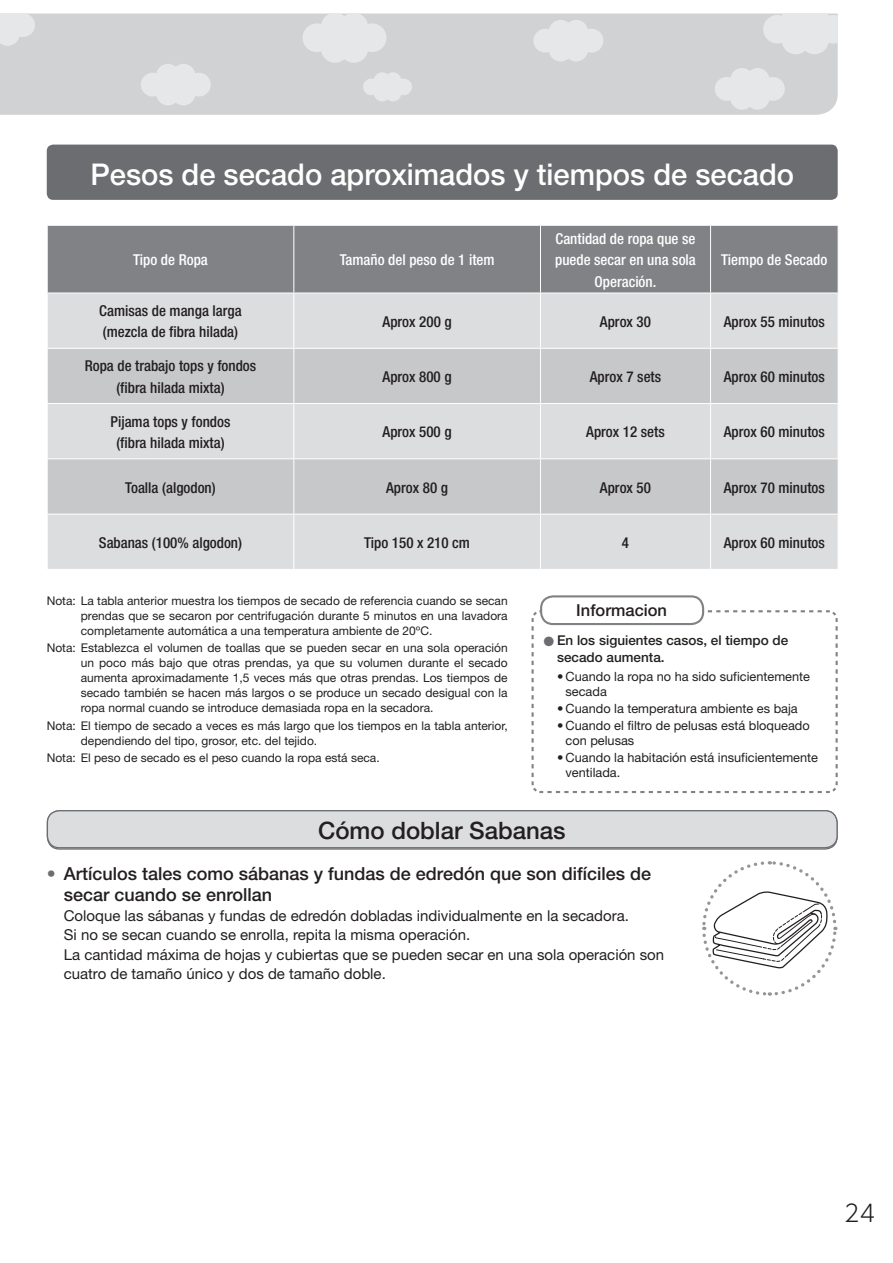
<style>
.page{position:relative;width:893px;height:1263px;background:#fff}
.page>*{position:absolute;margin:0;border:0;box-sizing:border-box;transform-origin:0 0}
.t1{font:500 30px "Helvetica Neue LT Std";color:#fff}
.t2{font:500 24px "Helvetica Neue LT Std";color:#231f20}
.t3{font:300 23.4px "UD Shin Go Pro";color:#231f20}
.t4{font:500 18px/21px "Helvetica Neue LT Std";color:#231f20}
.t5{font:500 16.5px "Helvetica Neue LT Std";color:#231f20}
.t6{font:500 condensed 15px/21.3px "Helvetica Neue LT Std";color:#231f20;text-align:center}
.t7{font:15px/19.5px "Helvetica Neue LT Std";color:#231f20}
.t8{font:500 condensed 15px/21.3px "Helvetica Neue LT Std";color:#fff;text-align:center}
.t9{font:500 13.5px/16.5px "Helvetica Neue LT Std";color:#231f20}
.t10{font:12.75px/15px "Helvetica Neue LT Std";color:#231f20}
.t11{font:12px/15px "Helvetica Neue LT Std";color:#231f20;text-align:justify}
.s1{font-size:27px;color:#6c6d70}
.s2{color:#6c6d70}
</style>
<div class="page">
<div style="left:0;top:14px;width:838px;height:101px;background:#d1d2d4"></div>
<svg style="left:0;top:14px;width:35px;height:32px"></svg>
<svg style="left:763px;top:14px;width:75px;height:40px;background:#e2e3e5"></svg>
<svg style="left:715px;top:68px;width:70px;height:42px;background:#dfe0e2"></svg>
<svg style="left:302px;top:14px;width:84px;height:49px;background:#e0e1e3"></svg>
<svg style="left:533px;top:20px;width:70px;height:42px;background:#dfe0e2"></svg>
<svg style="left:141px;top:64px;width:70px;height:41px;background:#e0e1e3"></svg>
<svg style="left:363px;top:72px;width:49px;height:29px"></svg>
<svg style="left:531px;top:609px;width:307px;height:185px"></svg>
<div style="left:541px;top:596px;width:162px;height:28px;background:#fff;border-radius:12px"></div>
<div style="left:540px;top:595px;width:164px;height:30px;border:2px solid #808285;border-radius:12px"></div>
<div style="left:47px;top:145px;width:791px;height:55px;background:#6c6d70;border-radius:6px"></div>
<div style="left:48px;top:226px;width:790px;height:67px;background:#808285"></div>
<div style="left:48px;top:294px;width:790px;height:275px;background:#dcdddf"></div>
<svg style="left:48px;top:349px;width:790px;height:165px;background:#cecfd1"></svg>
<hr style="left:293px;top:226px;width:1px;height:67px;background:#fff">
<hr style="left:540px;top:226px;width:1px;height:67px;background:#fff">
<hr style="left:710px;top:226px;width:1px;height:67px;background:#fff">
<hr style="left:293px;top:293px;width:1px;height:55px;background:#fff">
<hr style="left:540px;top:293px;width:1px;height:55px;background:#fff">
<hr style="left:710px;top:293px;width:1px;height:55px;background:#fff">
<hr style="left:47px;top:348px;width:247px;height:1px;background:#fff">
<hr style="left:294px;top:348px;width:246px;height:1px;background:#fff">
<hr style="left:293px;top:349px;width:1px;height:54px;background:#fff">
<hr style="left:540px;top:348px;width:171px;height:1px;background:#fff">
<hr style="left:540px;top:349px;width:1px;height:54px;background:#fff">
<hr style="left:711px;top:348px;width:127px;height:1px;background:#fff">
<hr style="left:710px;top:349px;width:1px;height:54px;background:#fff">
<hr style="left:47px;top:403px;width:247px;height:1px;background:#fff">
<hr style="left:294px;top:403px;width:246px;height:1px;background:#fff">
<hr style="left:293px;top:404px;width:1px;height:54px;background:#fff">
<hr style="left:540px;top:403px;width:171px;height:1px;background:#fff">
<hr style="left:540px;top:404px;width:1px;height:54px;background:#fff">
<hr style="left:711px;top:403px;width:127px;height:1px;background:#fff">
<hr style="left:710px;top:404px;width:1px;height:54px;background:#fff">
<hr style="left:47px;top:458px;width:247px;height:1px;background:#fff">
<hr style="left:294px;top:458px;width:246px;height:1px;background:#fff">
<hr style="left:293px;top:459px;width:1px;height:55px;background:#fff">
<hr style="left:540px;top:458px;width:171px;height:1px;background:#fff">
<hr style="left:540px;top:459px;width:1px;height:55px;background:#fff">
<hr style="left:711px;top:458px;width:127px;height:1px;background:#fff">
<hr style="left:710px;top:459px;width:1px;height:55px;background:#fff">
<hr style="left:47px;top:514px;width:247px;height:1px;background:#fff">
<hr style="left:294px;top:514px;width:246px;height:1px;background:#fff">
<hr style="left:293px;top:514px;width:1px;height:55px;background:#fff">
<hr style="left:540px;top:514px;width:171px;height:1px;background:#fff">
<hr style="left:540px;top:514px;width:1px;height:55px;background:#fff">
<hr style="left:711px;top:514px;width:127px;height:1px;background:#fff">
<hr style="left:710px;top:514px;width:1px;height:55px;background:#fff">
<div style="left:47px;top:810px;width:791px;height:40px;border:1px solid #6c6d70;border-radius:12px"></div>
<svg style="left:702px;top:861px;width:136px;height:135px"></svg>
<div style="left:47px;top:811px;width:790px;height:37px;background:#dcdddf;border-radius:12px"></div>
<div style="left:47px;top:810px;width:791px;height:38px;border:1px solid #6c6d70;border-radius:12px"></div>
<h1 class="t1" style="left:90px;top:156px;width:705px">Pesos de secado aproximados y tiempos de secado</h1>
<p class="t8" style="left:133px;top:249px;width:76px">Tipo de Ropa</p>
<p class="t8" style="left:340px;top:249px;width:156px">Tamaño del peso de 1 item</p>
<p class="t8" style="left:555px;top:228px;width:142px">Cantidad de ropa que se puede secar en una sola<br>Operación.</p>
<p class="t8" style="left:721px;top:249px;width:108px">Tiempo de Secado</p>
<p class="t6" style="left:99px;top:300px;width:144px;text-align:left">Camisas de manga larga (mezcla de fibra hilada)</p>
<p class="t6" style="left:383px;top:311px;width:71px">Aprox 200 g</p>
<p class="t6" style="left:600px;top:311px;width:53px">Aprox 30</p>
<p class="t6" style="left:724px;top:311px;width:103px">Aprox 55 minutos</p>
<p class="t6" style="left:85px;top:355px;width:173px">Ropa de trabajo tops y fondos (fibra hilada mixta)</p>
<p class="t6" style="left:383px;top:366px;width:71px">Aprox 800 g</p>
<p class="t6" style="left:590px;top:366px;width:73px">Aprox 7 sets</p>
<p class="t6" style="left:724px;top:366px;width:103px">Aprox 60 minutos</p>
<p class="t6" style="left:111px;top:411px;width:121px">Pijama tops y fondos (fibra hilada mixta)</p>
<p class="t6" style="left:383px;top:421px;width:71px">Aprox 500 g</p>
<p class="t6" style="left:586px;top:421px;width:80px">Aprox 12 sets</p>
<p class="t6" style="left:724px;top:421px;width:103px">Aprox 60 minutos</p>
<p class="t6" style="left:125px;top:476px;width:92px">Toalla (algodon)</p>
<p class="t6" style="left:386px;top:476px;width:63px">Aprox 80 g</p>
<p class="t6" style="left:600px;top:476px;width:53px">Aprox 50</p>
<p class="t6" style="left:724px;top:476px;width:103px">Aprox 70 minutos</p>
<p class="t6" style="left:99px;top:532px;width:145px">Sabanas (100% algodon)</p>
<p class="t6" style="left:364px;top:532px;width:107px">Tipo 150 x 210 cm</p>
<p class="t6" style="left:622px;top:532px;width:9px">4</p>
<p class="t6" style="left:724px;top:532px;width:103px">Aprox 60 minutos</p>
<p class="t11" style="left:81px;top:593px;width:428px;text-indent:-34px">Nota: La tabla anterior muestra los tiempos de secado de referencia cuando se secan prendas que se secaron por centrifugación durante 5 minutos en una lavadora completamente automática a una temperatura ambiente de 20ºC.</p>
<p class="t11" style="left:81px;top:640px;width:428px;text-indent:-34px">Nota: Establezca el volumen de toallas que se pueden secar en una sola operación un poco más bajo que otras prendas, ya que su volumen durante el secado aumenta aproximadamente 1,5 veces más que otras prendas. Los tiempos de secado también se hacen más largos o se produce un secado desigual con la ropa normal cuando se introduce demasiada ropa en la secadora.</p>
<p class="t11" style="left:81px;top:718px;width:428px;text-indent:-34px">Nota: El tiempo de secado a veces es más largo que los tiempos en la tabla anterior, dependiendo del tipo, grosor, etc. del tejido.</p>
<p class="t11" style="left:47px;top:750px;width:334px">Nota: El peso de secado es el peso cuando la ropa está seca.</p>
<h3 class="t5" style="left:576px;top:600px;width:92px">Informacion</h3>
<p class="t9" style="left:557px;top:632px;width:233px;text-indent:-15px"><span class="s1">•</span> En los siguientes casos, el tiempo de secado aumenta.</p>
<p class="t10" style="left:566px;top:669px;width:246px;text-indent:-9px">• Cuando la ropa no ha sido suficientemente secada</p>
<p class="t10" style="left:557px;top:701px;width:242px">• Cuando la temperatura ambiente es baja</p>
<p class="t10" style="left:566px;top:718px;width:246px;text-indent:-9px">• Cuando el filtro de pelusas está bloqueado con pelusas</p>
<p class="t10" style="left:566px;top:750px;width:254px;text-indent:-9px">• Cuando la habitación está insuficientemente ventilada.</p>
<h2 class="t2" style="left:318px;top:816px;width:249px">Cómo doblar Sabanas</h2>
<h3 class="t4" style="left:64px;top:863px;width:589px;text-indent:-17px"><span class="s2">•</span> Artículos tales como sábanas y fundas de edredón que son difíciles de secar cuando se enrollan</h3>
<p class="t7" style="left:64px;top:905px;width:602px">Coloque las sábanas y fundas de edredón dobladas individualmente en la secadora.<br>Si no se secan cuando se enrolla, repita la misma operación.<br>La cantidad máxima de hojas y cubiertas que se pueden secar en una sola operación son cuatro de tamaño único y dos de tamaño doble.</p>
<h3 class="t3" style="left:844px;top:1194px;width:32px">24</h3>
</div>
